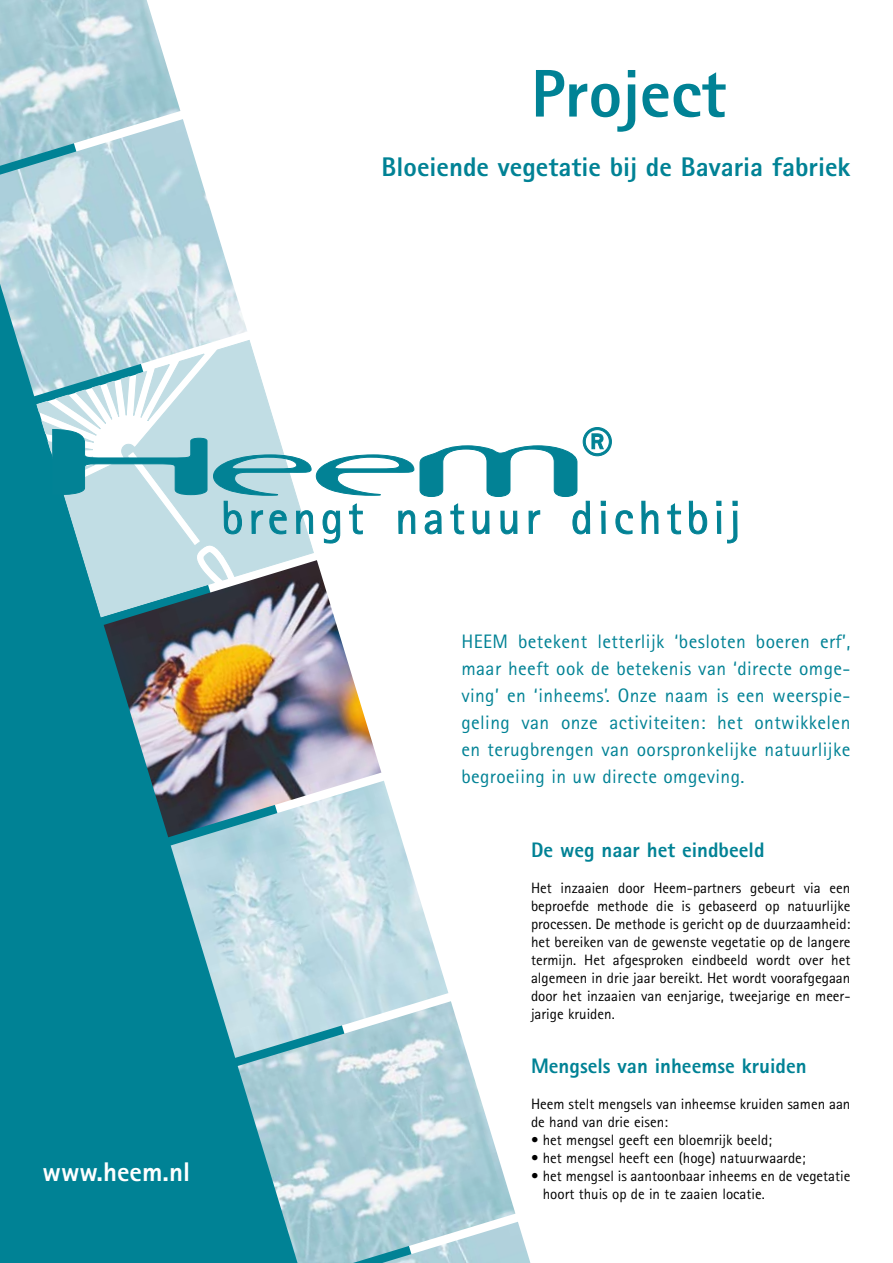
<style>
.page{position:relative;width:893px;height:1263px;background:#fff}
.page>*{position:absolute;margin:0;border:0;box-sizing:border-box;transform-origin:0 0}
.t1{font:800 67.5px "Rotis Sans Serif";color:#008295}
.t2{font:800 27px "Rotis Sans Serif";color:#008295}
.t3{font:800 27px "Rotis Sans Serif";color:#fff}
.t4{font:800 21px "Rotis Sans Serif";color:#008295}
.t5{font:19.5px/27px "Rotis Sans Serif";letter-spacing:.02em;color:#008295;text-align:justify}
.t6{font:15px/18px "Rotis Sans Serif";color:#000}
</style>
<div class="page">
<svg style="left:0;top:110px;width:382px;height:1153px;fill:#008295"></svg>
<img style="left:0;top:0;width:180px;height:119px">
<img style="left:0;top:119px;width:247px;height:277px">
<img style="left:104px;top:617px;width:277px;height:220px">
<img style="left:171px;top:781px;width:277px;height:277px">
<img style="left:238px;top:1001px;width:277px;height:262px">
<img style="left:382px;top:1222px;width:148px;height:41px">
<svg style="left:62px;top:340px;width:252px;height:13px"></svg>
<svg style="left:641px;top:500px;width:17px;height:34px"></svg>
<svg style="left:667px;top:503px;width:14px;height:32px"></svg>
<svg style="left:689px;top:501px;width:18px;height:33px"></svg>
<svg style="left:717px;top:501px;width:4px;height:5px"></svg>
<div style="left:717px;top:511px;width:4px;height:23px;border:1px solid #028295"></div>
<svg style="left:727px;top:501px;width:11px;height:43px"></svg>
<svg style="left:36px;top:353px;width:597px;height:264px"></svg>
<h2 class="t3" style="left:43px;top:1155px;width:149px">www.heem.nl</h2>
<h1 class="t1" style="left:531px;top:51px;width:196px">Project</h1>
<h2 class="t2" style="left:382px;top:149px;width:470px">Bloeiende vegetatie bij de Bavaria fabriek</h2>
<p class="t5" style="left:461px;top:628px;width:391px">HEEM betekent letterlijk ‘besloten boeren erf’, maar heeft ook de betekenis van ‘directe omge&shy;ving’ en ‘inheems’. Onze naam is een weerspie&shy;geling van onze activiteiten: het ontwikkelen en terugbrengen van oorspronkelijke natuurlijke begroeiing in uw directe omgeving.</p>
<h3 class="t4" style="left:531px;top:836px;width:235px">De weg naar het eindbeeld</h3>
<p class="t6" style="left:531px;top:879px;width:321px;text-align:justify">Het inzaaien door Heem-partners gebeurt via een beproefde methode die is gebaseerd op natuurlijke processen. De methode is gericht op de duurzaamheid: het bereiken van de gewenste vegetatie op de langere termijn. Het afgesproken eindbeeld wordt over het algemeen in drie jaar bereikt. Het wordt voorafgegaan door het inzaaien van eenjarige, tweejarige en meer&shy;jarige kruiden.</p>
<h3 class="t4" style="left:531px;top:1052px;width:277px">Mengsels van inheemse kruiden</h3>
<p class="t6" style="left:531px;top:1095px;width:321px">Heem stelt mengsels van inheemse kruiden samen aan de hand van drie eisen:</p>
<p class="t6" style="left:531px;top:1131px;width:243px">• het mengsel geeft een bloemrijk beeld;</p>
<p class="t6" style="left:531px;top:1149px;width:276px">• het mengsel heeft een (hoge) natuurwaarde;</p>
<p class="t6" style="left:543px;top:1167px;width:309px;text-indent:-12px">• het mengsel is aantoonbaar inheems en de vegetatie hoort thuis op de in te zaaien locatie.</p>
</div>
